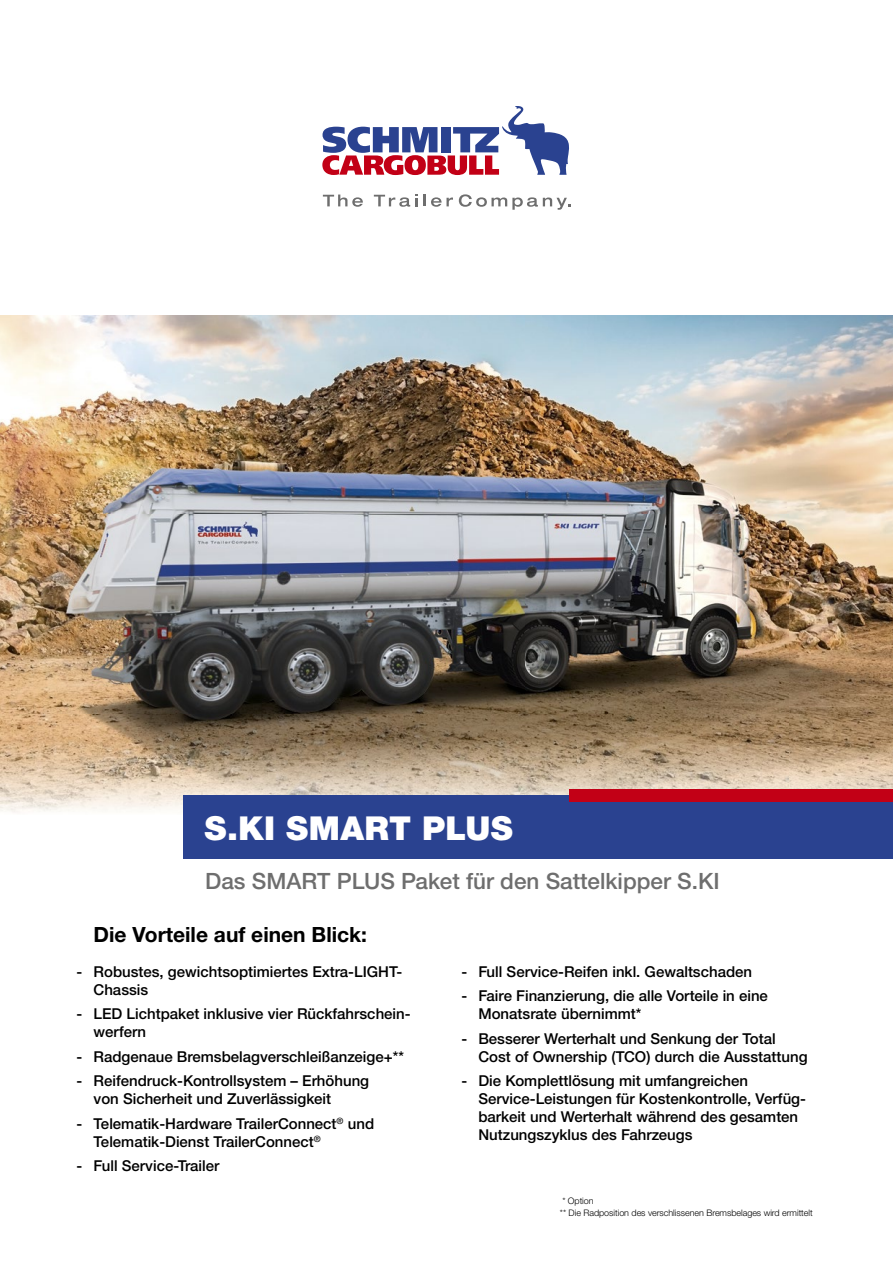
<style>
.page{position:relative;width:893px;height:1263px;background:#fff}
.page>*{position:absolute;margin:0;border:0;box-sizing:border-box;transform-origin:0 0}
.t1{font:900 33px "Helvetica Neue LTW1 G";letter-spacing:.01em;color:#fff}
.t2{font:500 22.5px "Helvetica Neue LTW1 G";color:#6e6e6e}
.t3{font:700 21px "Helvetica Neue LTW1 G";color:#000}
.t4{font:500 15px/18px "Helvetica Neue LTW1 G";color:#000}
.t5{font:300 9px/12px "Helvetica Neue LTW1 G";letter-spacing:-.005em;color:#000}
</style>
<div class="page">
<img style="left:0;top:316px;width:893px;height:496px">
<div style="left:183px;top:795px;width:710px;height:64px;background:#2a4290"></div>
<div style="left:570px;top:789px;width:323px;height:13px;background:#c20016"></div>
<svg style="left:323px;top:195px;width:40px;height:12px"></svg>
<svg style="left:374px;top:195px;width:43px;height:12px"></svg>
<svg style="left:424px;top:195px;width:29px;height:12px"></svg>
<svg style="left:459px;top:194px;width:112px;height:16px"></svg>
<svg style="left:322px;top:106px;width:247px;height:69px"></svg>
<h1 class="t1" style="left:205px;top:808px;width:310px">S.KI SMART PLUS</h1>
<h2 class="t2" style="left:205px;top:867px;width:516px">Das SMART PLUS Paket für den Sattelkipper S.KI</h2>
<h3 class="t3" style="left:94px;top:921px;width:275px">Die Vorteile auf einen Blick:</h3>
<p class="t4" style="left:94px;top:963px;width:310px;text-indent:-17px">- Robustes, gewichtsoptimiertes Extra-LIGHT-<br>Chassis</p>
<p class="t4" style="left:94px;top:1005px;width:319px;text-indent:-17px">- LED Lichtpaket inklusive vier Rückfahrschein&shy;werfern</p>
<p class="t4" style="left:77px;top:1047px;width:329px">- Radgenaue Bremsbelagverschleißanzeige+**</p>
<p class="t4" style="left:94px;top:1072px;width:277px;text-indent:-17px">- Reifendruck-Kontrollsystem – Erhöhung von Sicherheit und Zuverlässigkeit</p>
<p class="t4" style="left:94px;top:1114px;width:282px;text-indent:-17px">- Telematik-Hardware TrailerConnect<sup>®</sup> und<br>Telematik-Dienst TrailerConnect<sup>®</sup></p>
<p class="t4" style="left:77px;top:1156px;width:144px">- Full Service-Trailer</p>
<p class="t4" style="left:461px;top:963px;width:292px">- Full Service-Reifen inkl. Gewaltschaden</p>
<p class="t4" style="left:478px;top:987px;width:291px;text-indent:-17px">- Faire Finanzierung, die alle Vorteile in eine<br>Monatsrate übernimmt*</p>
<p class="t4" style="left:478px;top:1029px;width:331px;text-indent:-17px">- Besserer Werterhalt und Senkung der Total<br>Cost of Ownership (TCO) durch die Ausstattung</p>
<p class="t4" style="left:478px;top:1072px;width:329px;text-indent:-17px">- Die Komplettlösung mit umfangreichen Service-Leistungen für Kosten kontrolle, Verfüg&shy;barkeit und Werterhalt während des gesamten Nutz ungszyklus des Fahrzeugs</p>
<p class="t5" style="left:560px;top:1194px;width:254px">* Option<br>** Die Radposition des verschlissenen Bremsbelages wird ermittelt</p>
</div>
